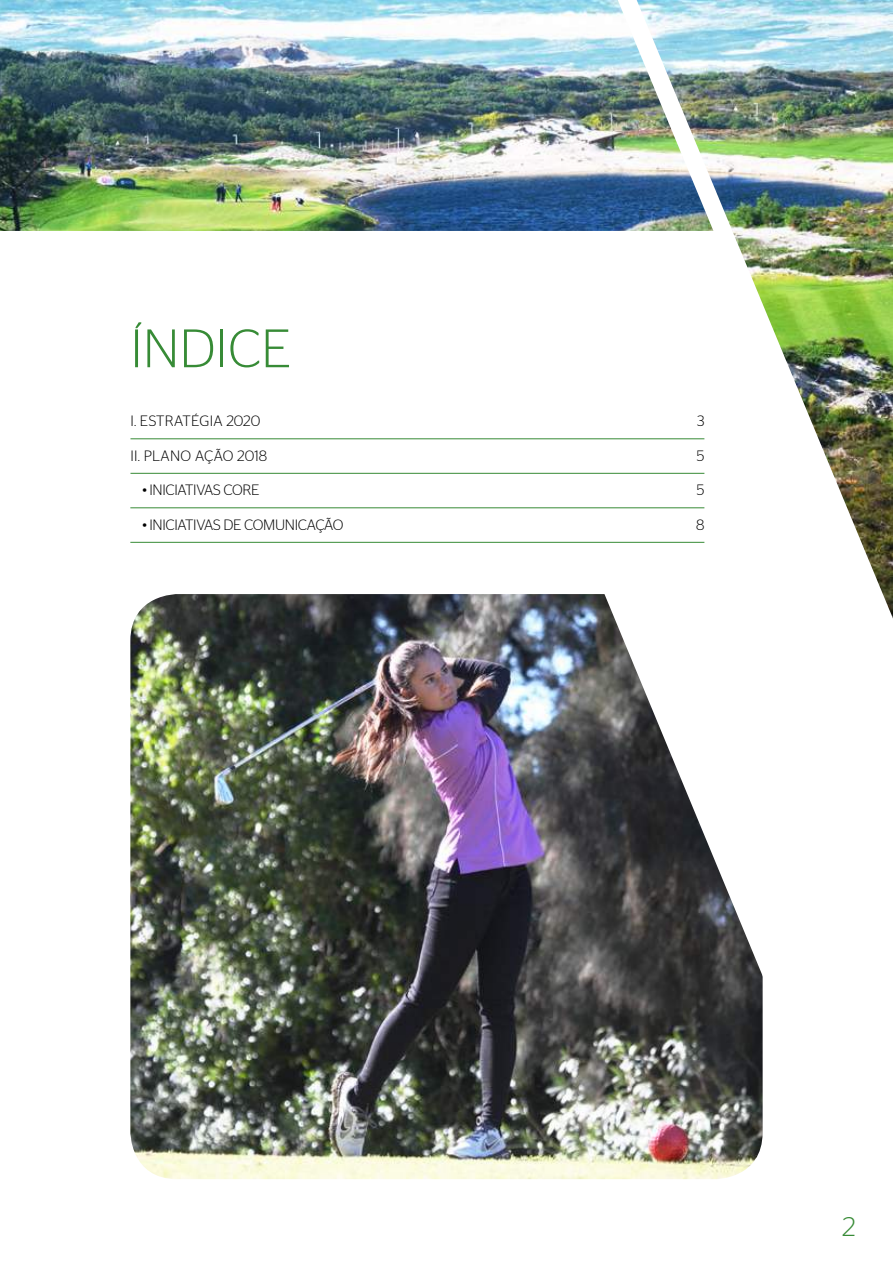
<style>
.page{position:relative;width:893px;height:1263px;background:#fff}
.page>*{position:absolute;margin:0;border:0;box-sizing:border-box;transform-origin:0 0}
.t1{font:300 54px "Stag Sans";color:#378b36}
.t2{font:300 27px "Stag Sans";color:#378b36}
.t3{font:300 15px "Stag Sans";letter-spacing:-.02em;color:#000}
.t4{font:300 15px "Stag Sans";letter-spacing:.01em;color:#000}
.t5{font:300 15px "Stag Sans";letter-spacing:.02em;color:#000}
</style>
<div class="page">
<img style="left:0;top:0;width:893px;height:542px">
<img style="left:130px;top:594px;width:633px;height:585px">
<svg style="left:581px;top:481px;width:312px;height:545px"></svg>
<hr style="left:130px;top:439px;width:574px;height:1px;background:#378b36">
<hr style="left:130px;top:473px;width:574px;height:1px;background:#378b36">
<hr style="left:130px;top:508px;width:574px;height:1px;background:#378b36">
<hr style="left:130px;top:542px;width:574px;height:1px;background:#378b36">
<h1 class="t1" style="left:130px;top:319px;width:162px">ÍNDICE</h1>
<p class="t4" style="left:130px;top:413px;width:131px">I. ESTRATÉGIA 2020</p>
<p class="t3" style="left:697px;top:413px;width:9px">3</p>
<p class="t5" style="left:130px;top:447px;width:138px">II. PLANO AÇÃO 2018</p>
<p class="t3" style="left:697px;top:447px;width:9px">5</p>
<p class="t3" style="left:142px;top:482px;width:119px">• INICIATIVAS CORE</p>
<p class="t3" style="left:697px;top:482px;width:9px">5</p>
<p class="t3" style="left:142px;top:516px;width:203px">• INICIATIVAS DE COMUNICAÇÃO</p>
<p class="t3" style="left:696px;top:516px;width:10px">8</p>
<h2 class="t2" style="left:842px;top:1211px;width:15px">2</h2>
</div>
